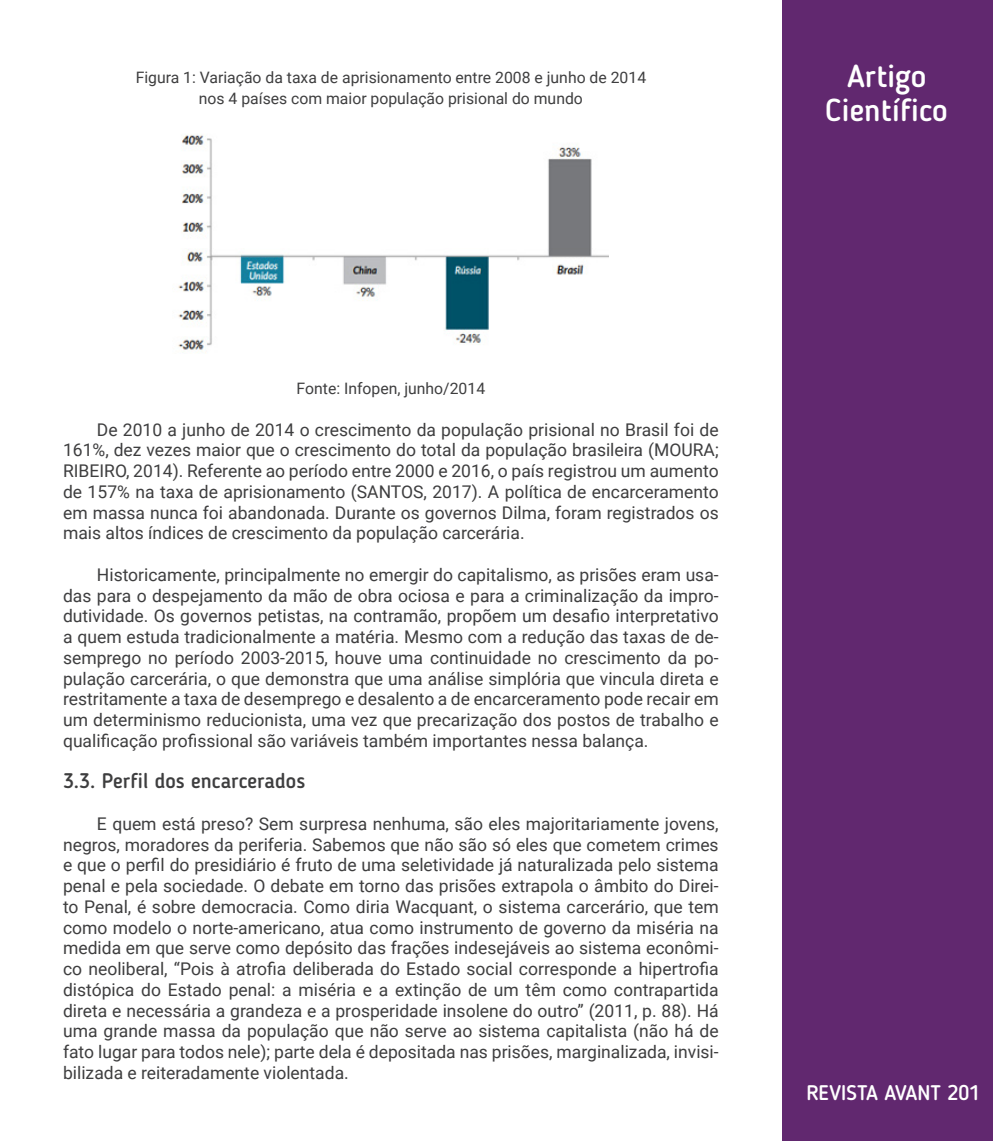
<style>
.page{position:relative;width:993px;height:1141px;background:#fff}
.page>*{position:absolute;margin:0;border:0;box-sizing:border-box;transform-origin:0 0}
.modalidade{font:500 31.5px "Blogger Sans";color:#fff}
.RB{font:500 21px "Blogger Sans";color:#3e3e3f}
.t1{font:500 21px "Blogger Sans";color:#fff}
.texto{font:17.5px/20.8px "Roboto";color:#3e3e3f;text-align:justify}
.LEGENDA_IMAGENS{font:15.75px "Roboto";color:#3e3e3f}
</style>
<div class="page">
<div style="left:782px;top:0;width:210px;height:1141px;background:#61286f"></div>
<img style="left:178px;top:135px;width:430px;height:218px">
<p class="LEGENDA_IMAGENS" style="left:136px;top:66px;width:512px">Figura 1: Variação da taxa de aprisionamento entre 2008 e junho de 2014</p>
<p class="LEGENDA_IMAGENS" style="left:199px;top:87px;width:385px">nos 4 países com maior população prisional do mundo</p>
<h1 class="modalidade" style="left:813px;top:57px;width:150px">Modalidade</h1>
<p class="modalidade" style="left:846px;top:57px;width:81px">Artigo</p>
<p class="modalidade" style="left:825px;top:91px;width:124px">Científico</p>
<p class="LEGENDA_IMAGENS" style="left:296px;top:378px;width:190px">Fonte: Infopen, junho/2014</p>
<p class="texto" style="left:63px;top:418px;width:657px;text-indent:34px">De 2010 a junho de 2014 o crescimento da população prisional no Brasil foi de 161%, dez vezes maior que o crescimento do total da população brasileira (MOURA; RIBEIRO, 2014). Referente ao período entre 2000 e 2016, o país registrou um aumento de 157% na taxa de aprisionamento (SANTOS, 2017). A política de encarceramento em massa nunca foi abandonada. Durante os governos Dilma, foram registrados os mais altos índices de crescimento da população carcerária.</p>
<p class="texto" style="left:63px;top:564px;width:657px;text-indent:34px">Historicamente, principalmente no emergir do capitalismo, as prisões eram usa&shy;das para o despejamento da mão de obra ociosa e para a criminalização da impro&shy;dutividade. Os governos petistas, na contramão, propõem um desafio interpretativo a quem estuda tradicionalmente a matéria. Mesmo com a redução das taxas de de&shy;semprego no período 2003-2015, houve uma continuidade no crescimento da po&shy;pulação carcerária, o que demonstra que uma análise simplória que vincula direta e restritamente a taxa de desemprego e desalento a de encarceramento pode recair em um determinismo reducionista, uma vez que precarização dos postos de trabalho e qualificação profissional são variáveis também importantes nessa balança.</p>
<p class="RB" style="left:63px;top:768px;width:244px">3.3. Perfil dos encarcerados</p>
<p class="texto" style="left:63px;top:812px;width:657px;text-indent:34px">E quem está preso? Sem surpresa nenhuma, são eles majoritariamente jovens, negros, moradores da periferia. Sabemos que não são só eles que cometem crimes e que o perfil do presidiário é fruto de uma seletividade já naturalizada pelo sistema penal e pela sociedade. O debate em torno das prisões extrapola o âmbito do Direi&shy;to Penal, é sobre democracia. Como diria Wacquant, o sistema carcerário, que tem como modelo o norte-americano, atua como instrumento de governo da miséria na medida em que serve como depósito das frações indesejáveis ao sistema econômi&shy;co neoliberal, “Pois à atrofia deliberada do Estado social corresponde a hipertrofia distópica do Estado penal: a miséria e a extinção de um têm como contrapartida direta e necessária a grandeza e a prosperidade insolene do outro” (2011, p. 88). Há uma grande massa da população que não serve ao sistema capitalista (não há de fato lugar para todos nele); parte dela é depositada nas prisões, marginalizada, invisi&shy;bilizada e reiteradamente violentada.</p>
<p class="t1" style="left:806px;top:1080px;width:175px">REVISTA AVANT 201</p>
</div>
